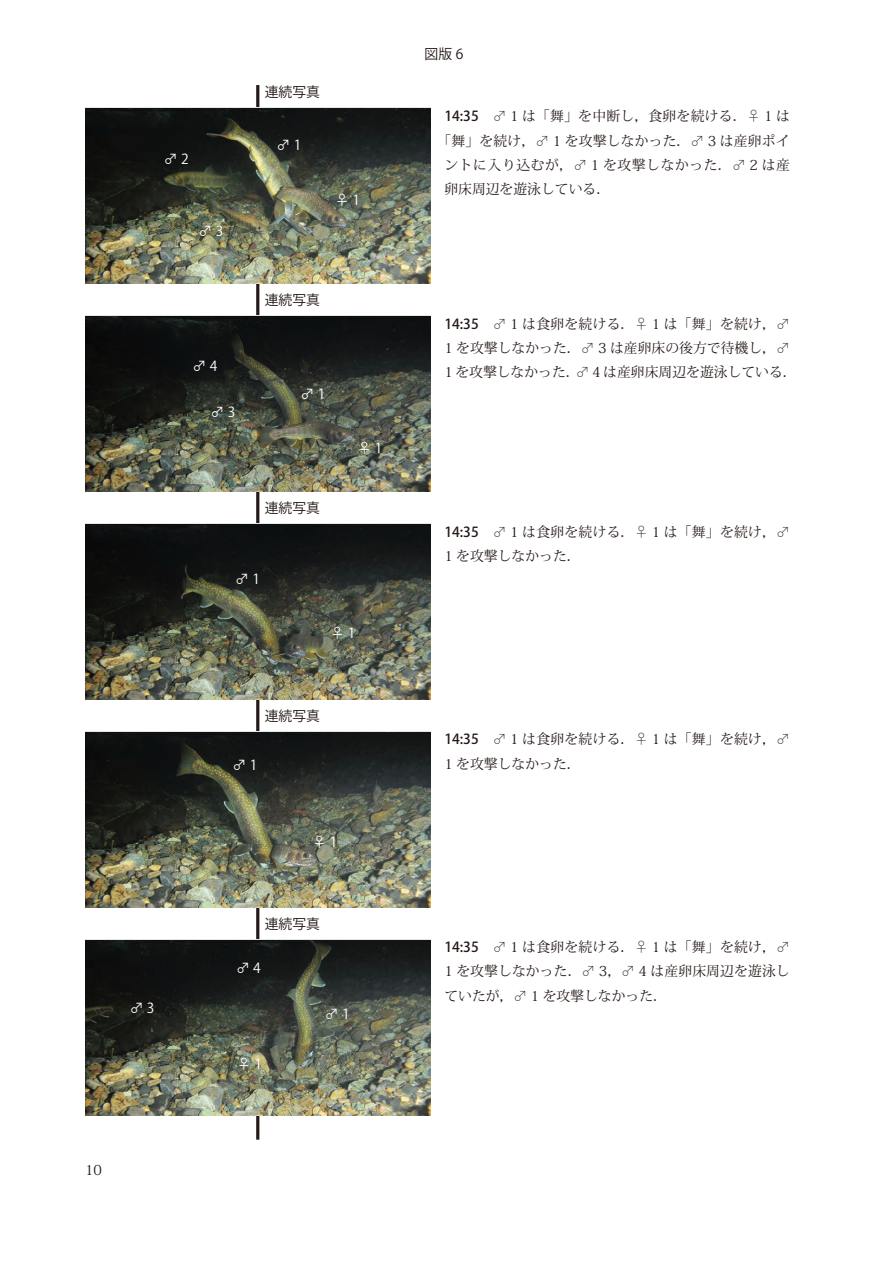
<style>
.page{position:relative;width:893px;height:1263px;background:#fff}
.page>*{position:absolute;margin:0;border:0;box-sizing:border-box;transform-origin:0 0}
.t1{font:13.8px/24.2px "Koz Min Pro";letter-spacing:.01em;color:#231916}
.t2{font:13.8px "Koz Go Pro";color:#fff}
.t3{font:13.8px "Koz Min Pro";letter-spacing:.045em;color:#231916}
.t4{font:13.8px "Koz Go Pro";color:#231916}
.s1{font-family:"Koz Go Pro";font-weight:500}
</style>
<div class="page">
<hr style="left:256px;top:85px;width:3px;height:1055px;background:#231916">
<img style="left:85px;top:940px;width:346px;height:176px">
<img style="left:85px;top:732px;width:346px;height:176px">
<img style="left:85px;top:524px;width:346px;height:176px">
<img style="left:85px;top:316px;width:346px;height:176px">
<img style="left:85px;top:108px;width:346px;height:176px">
<p class="t2" style="left:164px;top:150px;width:26px">♂2</p>
<p class="t2" style="left:199px;top:222px;width:26px">♂3</p>
<p class="t2" style="left:193px;top:357px;width:26px">♂ 4</p>
<p class="t2" style="left:210px;top:403px;width:26px">♂3</p>
<p class="t4" style="left:265px;top:83px;width:57px">連続写真</p>
<p class="t2" style="left:276px;top:136px;width:26px">♂1</p>
<p class="t2" style="left:335px;top:191px;width:26px">♀1</p>
<p class="t4" style="left:265px;top:291px;width:57px">連続写真</p>
<p class="t2" style="left:301px;top:385px;width:26px">♂1</p>
<p class="t4" style="left:265px;top:499px;width:57px">連続写真</p>
<p class="t2" style="left:358px;top:439px;width:26px">♀1</p>
<p class="t2" style="left:235px;top:570px;width:26px">♂1</p>
<p class="t2" style="left:330px;top:624px;width:26px">♀1</p>
<p class="t2" style="left:130px;top:999px;width:26px">♂3</p>
<p class="t4" style="left:265px;top:707px;width:57px">連続写真</p>
<p class="t2" style="left:233px;top:756px;width:26px">♂1</p>
<p class="t2" style="left:313px;top:833px;width:26px">♀1</p>
<p class="t4" style="left:265px;top:915px;width:57px">連続写真</p>
<p class="t2" style="left:236px;top:959px;width:26px">♂4</p>
<p class="t2" style="left:237px;top:1055px;width:26px">♀1</p>
<p class="t2" style="left:325px;top:1005px;width:26px">♂1</p>
<p class="t1" style="left:85px;top:1157px;width:18px">10</p>
<p class="t4" style="left:425px;top:45px;width:40px">図版 6</p>
<p class="t1" style="left:444px;top:104px;width:347px"><span class="s1">14:35　</span>♂ 1 は「舞」を中断し，食卵を続ける．♀ 1 は</p>
<p class="t1" style="left:437px;top:128px;width:354px">「舞」を続け，♂ 1 を攻撃しなかった．♂ 3 は産卵ポイ</p>
<p class="t3" style="left:444px;top:155px;width:347px">ントに入り込むが，♂ 1 を攻撃しなかった．♂ 2 は産</p>
<p class="t1" style="left:444px;top:176px;width:167px">卵床周辺を遊泳している．</p>
<p class="t1" style="left:444px;top:311px;width:354px"><span class="s1">14:35　</span>♂ 1 は食卵を続ける．♀ 1 は「舞」を続け，♂<br>1 を攻撃しなかった．♂ 3 は産卵床の後方で待機し，♂<br>1 を攻撃しなかった．♂ 4 は産卵床周辺を遊泳している．</p>
<p class="t1" style="left:444px;top:519px;width:347px"><span class="s1">14:35　</span>♂ 1 は食卵を続ける．♀ 1 は「舞」を続け，♂<br>1 を攻撃しなかった．</p>
<p class="t1" style="left:444px;top:727px;width:347px"><span class="s1">14:35　</span>♂ 1 は食卵を続ける．♀ 1 は「舞」を続け，♂<br>1 を攻撃しなかった．</p>
<p class="t1" style="left:444px;top:934px;width:347px;text-align:justify"><span class="s1">14:35　</span>♂ 1 は食卵を続ける．♀ 1 は「舞」を続け，♂ 1 を攻撃しなかった．♂ 3，♂ 4 は産卵床周辺を遊泳していたが，♂ 1 を攻撃しなかった．</p>
</div>
